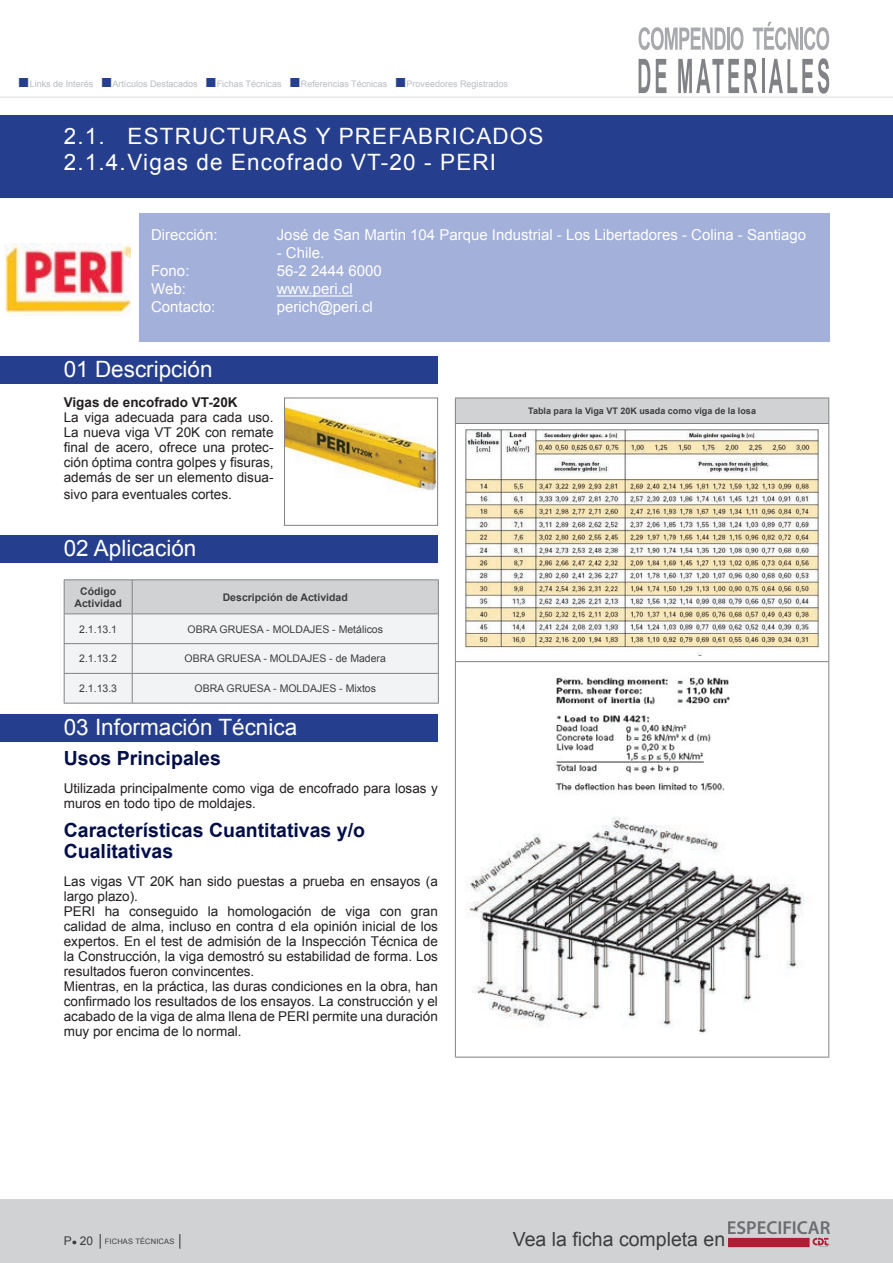
<style>
.page{position:relative;width:893px;height:1263px;background:#fff}
.page>*{position:absolute;margin:0;border:0;box-sizing:border-box;transform-origin:0 0}
.t1{font:22.5px "Arial";color:#fff}
.t2{font:22.5px/25.5px "Arial";letter-spacing:.05em;color:#fff}
.t3{font:700 19.5px/21px "Arial";color:#030e49}
.t4{font:19.5px "Arial";color:#3e3e3f}
.t5{font:600 18.75px "Myriad Pro";color:#6c6d70}
.t6{font:15px/18px "Arial";color:#fff}
.t7{font:13.5px/15px "Arial";color:#231f20}
.t8{font:700 13.5px "Arial";color:#231f20}
.t9{font:10.5px "Arial";color:#3e3e3f}
.t10{font:700 10.5px/12px "Arial";color:#3e3e3f;text-align:center}
.t11{font:9px "Arial";color:#b9bcc3}
.t12{font:700 9px "Arial";color:#3e3e3f}
.t13{font:7.5px "Arial";letter-spacing:.02em;color:#3e3e3f}
.s1{font-size:19.5px;color:#253f8e}
.s2{font-size:12px}
.s3{font-size:9px}
</style>
<div class="page">
<div style="left:0;top:1199px;width:893px;height:64px;background:#d1d2d4"></div>
<svg style="left:639px;top:27px;width:104px;height:23px"></svg>
<svg style="left:753px;top:22px;width:45px;height:28px"></svg>
<hr style="left:800px;top:28px;width:3px;height:22px;background:#a8a9ad">
<svg style="left:804px;top:27px;width:25px;height:23px"></svg>
<svg style="left:639px;top:59px;width:11px;height:34px"></svg>
<svg style="left:656px;top:59px;width:10px;height:34px"></svg>
<svg style="left:678px;top:59px;width:79px;height:34px"></svg>
<hr style="left:762px;top:59px;width:2px;height:34px;background:#808285">
<svg style="left:769px;top:58px;width:60px;height:36px"></svg>
<hr style="left:0;top:96px;width:893px;height:2px;background:#e6e7e9">
<div style="left:0;top:356px;width:438px;height:28px;background:#253f8e"></div>
<hr style="left:64px;top:579px;width:68px;height:1px;background:#808285">
<hr style="left:132px;top:579px;width:307px;height:1px;background:#808285">
<svg style="left:64px;top:580px;width:375px;height:123px"></svg>
<hr style="left:64px;top:703px;width:68px;height:1px;background:#808285">
<hr style="left:132px;top:703px;width:307px;height:1px;background:#808285">
<div style="left:455px;top:398px;width:374px;height:25px;background:#d1d2d4"></div>
<svg style="left:456px;top:429px;width:372px;height:628px"></svg>
<hr style="left:455px;top:398px;width:374px;height:1px;background:#808285">
<svg style="left:455px;top:398px;width:1px;height:25px"></svg>
<svg style="left:828px;top:398px;width:1px;height:25px"></svg>
<hr style="left:455px;top:423px;width:374px;height:1px;background:#808285">
<hr style="left:455px;top:424px;width:1px;height:237px;background:#808285">
<hr style="left:828px;top:424px;width:1px;height:237px;background:#808285">
<hr style="left:455px;top:661px;width:374px;height:1px;background:#808285">
<hr style="left:455px;top:662px;width:1px;height:395px;background:#808285">
<hr style="left:828px;top:662px;width:1px;height:395px;background:#808285">
<hr style="left:455px;top:1057px;width:374px;height:1px;background:#808285">
<img style="left:466px;top:429px;width:353px;height:227px">
<img style="left:543px;top:669px;width:198px;height:129px">
<img style="left:466px;top:811px;width:352px;height:223px">
<div style="left:0;top:535px;width:438px;height:28px;background:#253f8e"></div>
<div style="left:139px;top:214px;width:690px;height:128px;background:#a3b0d9"></div>
<hr style="left:277px;top:295px;width:76px;height:2px;background:#fff">
<img style="left:4px;top:243px;width:126px;height:72px">
<div style="left:0;top:115px;width:893px;height:82px;background:#253f8e"></div>
<svg style="left:728px;top:1238px;width:102px;height:9px"></svg>
<div style="left:0;top:714px;width:438px;height:28px;background:#253f8e"></div>
<img style="left:286px;top:403px;width:150px;height:88px">
<div style="left:284px;top:398px;width:154px;height:128px;border:1px solid #808285"></div>
<p class="t11" style="left:18px;top:78px;width:492px"><span class="s1">■</span>Links de I nterés <span class="s1">■</span>Artículos Destacados <span class="s1">■</span>Fichas Técnicas <span class="s1">■</span>Referencias Técnicas <span class="s1">■</span>Proveedores Registrados</p>
<h1 class="t2" style="left:64px;top:124px;width:481px;text-indent:325px">fabricados<br>2.1.4. Vigas de Encofrado VT-20 - PERI</h1>
<h1 class="t1" style="left:64px;top:122px;width:114px">2.1. Estructur</h1>
<h1 class="t1" style="left:276px;top:122px;width:79px">as y pre</h1>
<p class="t6" style="left:151px;top:226px;width:68px">Dirección:</p>
<p class="t6" style="left:151px;top:262px;width:66px">Fono:<br>Web:<br>Contacto:</p>
<p class="t6" style="left:277px;top:226px;width:531px">José de San Martin 104 Parque I ndustrial - Los Libertadores - Colina - Santiago</p>
<p class="t6" style="left:277px;top:244px;width:107px">- Chile.<br>56-2 2444 6000 www.peri.cl perich@peri.cl</p>
<h1 class="t1" style="left:64px;top:354px;width:150px">01 Descripción</h1>
<p class="t8" style="left:64px;top:394px;width:175px">Vigas de encofrado VT-20K</p>
<p class="t7" style="left:64px;top:410px;width:211px;text-align:justify">La viga adecuada para cada uso.<br>La nueva viga VT 20K con remate final de acero, ofrece una protec&shy;ción óptima contra golpes y fisuras, además de ser un elemento disua-</p>
<p class="t7" style="left:64px;top:487px;width:170px">sivo para eventuales cortes.</p>
<h1 class="t1" style="left:64px;top:533px;width:134px">02 Aplicación</h1>
<p class="t10" style="left:75px;top:585px;width:49px">Código<br>Actividad</p>
<p class="t10" style="left:223px;top:591px;width:127px">Descripción de Actividad</p>
<p class="t9" style="left:79px;top:622px;width:39px">2.1.13.1</p>
<p class="t9" style="left:188px;top:622px;width:197px">OBRA GRUESA - MOLDAJES - Metálicos</p>
<p class="t9" style="left:79px;top:652px;width:39px">2.1.13.2</p>
<p class="t9" style="left:185px;top:652px;width:203px">OBRA GRUESA - MOLDAJES - de Madera</p>
<p class="t9" style="left:79px;top:681px;width:39px">2.1.13.3</p>
<p class="t9" style="left:195px;top:681px;width:183px">OBRA GRUESA - MOLDAJES - Mixtos</p>
<h1 class="t1" style="left:64px;top:712px;width:235px">03 I nformación Técnica</h1>
<h2 class="t3" style="left:64px;top:748px;width:159px">Usos Principales</h2>
<p class="t7" style="left:64px;top:780px;width:376px">Utilizada principalmente como viga de encofrado para losas y muros en todo tipo de moldajes.</p>
<h2 class="t3" style="left:64px;top:820px;width:303px">Características Cuantitativas y/o<br>Cualitativas</h2>
<p class="t7" style="left:64px;top:874px;width:376px">Las vigas VT 20K han sido puestas a prueba en ensayos (a largo plazo).<br>PERI ha conseguido la homologación de viga con gran calidad de alma, incluso en contra d ela opinión inicial de los expertos. En el test de admisión de la I nspección Técnica de la Construcción, la viga demostró su estabilidad de forma. Los resultados fueron convincentes.<br>Mientras, en la práctica, las duras condiciones en la obra, han confirmado los resultados de los ensayos. La construcción y el acabado de la viga de alma llena de PERI permite una duración muy por encima de lo normal.</p>
<p class="t13" style="left:64px;top:1236px;width:122px"><span class="s2">P</span><span class="s3">●</span> <span class="s2">20 │</span>FICHAS TÉCNICAS <span class="s2">│</span></p>
<p class="t12" style="left:528px;top:405px;width:229px">Tabla para la Viga VT 20K usada como viga de la losa</p>
<h3 class="t5" style="left:727px;top:1215px;width:105px">ESPECIFICAR</h3>
<h2 class="t4" style="left:513px;top:1227px;width:214px">Vea la ficha completa en</h2>
</div>
